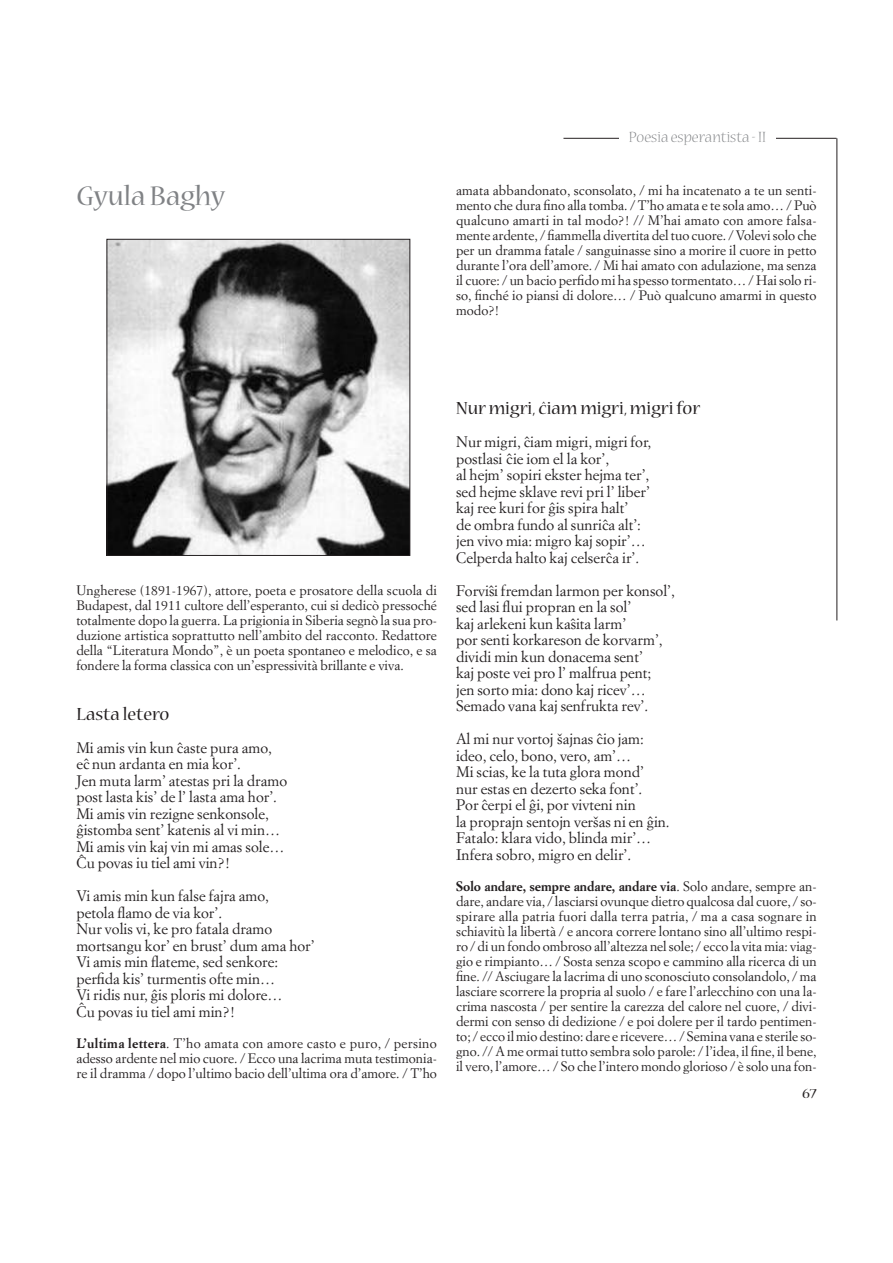
<style>
.page{position:relative;width:893px;height:1263px;background:#fff}
.page>*{position:absolute;margin:0;border:0;box-sizing:border-box;transform-origin:0 0}
.t1{font:30px "Nueva Std";color:#808285}
.t2{font:19.5px "Nueva Std";color:#231f20}
.t3{font:300 16.5px "Nueva Std";color:#808285}
.t4{font:15px/16.5px "Simoncini Garamond";color:#231f20}
.t5{font:15px "Nueva Std";color:#231f20;scale:1.1 1}
.t6{font:13.5px/15px "Simoncini Garamond";color:#231f20;text-align:justify}
.s1{font-weight:700}
.s2{font-family:"Simbol Simoncini Garamond"}
</style>
<div class="page">
<hr style="left:563px;top:138px;width:273px;height:1px;background:#231f20">
<hr style="left:836px;top:138px;width:1px;height:482px;background:#231f20">
<div style="left:619px;top:131px;width:156px;height:18px;background:#fff"></div>
<img style="left:108px;top:241px;width:300px;height:313px">
<div style="left:106px;top:239px;width:304px;height:317px;border:1px solid #231f20"></div>
<h1 class="t1" style="left:76px;top:184px;width:150px">Gyula Baghy</h1>
<p class="t3" style="left:629px;top:131px;width:139px">Poesia esperantista - II</p>
<p class="t6" style="left:456px;top:184px;width:362px">amata abbandonato, sconsolato, / mi ha incatenato a te un senti&shy;mento che dura fino alla tomba. / T’ho amata e te sola amo… / Può qualcuno amarti in tal modo?! // M’hai amato con amore falsa&shy;mente ardente, / fiammella divertita del tuo cuore. / Volevi solo che per un dramma fatale / sanguinasse sino a morire il cuore in petto durante l’ora dell’amore. / Mi hai amato con adulazione, ma senza il cuore: / un bacio perfido mi ha spesso tormentato… / Hai solo ri&shy;so, finché io piansi di dolore… / Può qualcuno amarmi in questo modo?!</p>
<p class="t6" style="left:76px;top:584px;width:362px">Ungherese (1891-1967), attore, poeta e prosatore della scuola di Budapest, dal 1911 cultore dell’esperanto, cui si dedicò pressoché totalmente dopo la guerra. La prigionia in Siberia segnò la sua pro&shy;duzione artistica soprattutto nell’ambito del racconto. Redattore della “Literatura Mondo”, è un poeta spontaneo e melodico, e sa fondere la forma classica con un’espressività brillante e viva.</p>
<h2 class="t2" style="left:76px;top:706px;width:95px">Lasta letero</h2>
<p class="t4" style="left:76px;top:741px;width:212px">Mi amis vin kun cˆaste pura amo, ecˆ nun ardanta en mia kor’.<br>Jen muta larm’ atestas pri la dramo post lasta kis’ de l’ lasta ama hor’.<br>Mi amis vin rezigne senkonsole, gˆistomba sent’ katenis al vi min…<br>Mi amis vin kaj vin mi amas sole…<br>Cˆ u povas iu tiel ami vin?!</p>
<p class="t4" style="left:76px;top:889px;width:240px">Vi amis min kun false fajra amo,<br>petola flamo de via kor’.<br>Nur volis vi, ke pro fatala dramo mortsangu kor’ en brust’ dum ama hor’<br>Vi amis min flateme, sed senkore: perfida kis’ turmentis ofte min…<br>Vi ridis nur, gˆis ploris mi dolore…<br>Cˆ u povas iu tiel ami min?!</p>
<p class="t6" style="left:76px;top:1037px;width:362px"><span class="s1">L’ultima lettera</span>. T’ho amata con amore casto e puro, / persino adesso ardente nel mio cuore. / Ecco una lacrima muta testimonia&shy;re il dramma / dopo l’ultimo bacio dell’ultima ora d’amore. / T’ho</p>
<h2 class="t2" style="left:456px;top:401px;width:246px">Nur migri, cˆiam migri, migri for</h2>
<p class="t4" style="left:456px;top:435px;width:197px">Nur migri, cˆiam migri, migri for, postlasi cˆie iom el la kor’,<br>al hejm’ sopiri ekster hejma ter’, sed hejme sklave revi pri l’ liber’ kaj ree kuri for gˆis spira halt’<br>de ombra fundo al sunricˆa alt’: jen vivo mia: migro kaj sopir’…<br>Celperda halto kaj celsercˆa ir’.</p>
<p class="t4" style="left:456px;top:584px;width:220px">Forvisˆi fremdan larmon per konsol’, sed lasi flui propran en la sol’<br>kaj arlekeni kun kasˆita larm’<br>por senti korkareson de korvarm’, dividi min kun donacema sent’<br>kaj poste vei pro l’ malfrua pent;<br>jen sorto mia: dono kaj ricev’…<br>Semado vana kaj senfrukta rev’.</p>
<p class="t4" style="left:456px;top:732px;width:215px">Al mi nur vortoj <span class="s2">&amp;</span>ajnas cˆio jam: ideo, celo, bono, vero, am’…<br>Mi scias, ke la tuta glora mond’<br>nur estas en dezerto seka font’.<br>Por cˆerpi el gˆi, por vivteni nin<br>la proprajn sentojn ver<span class="s2">&amp;</span>as ni en gˆin.<br>Fatalo: klara vido, blinda mir’…<br>Infera sobro, migro en delir’.</p>
<p class="t6" style="left:456px;top:880px;width:362px"><span class="s1">Solo andare, sempre andare, andare via</span>. Solo andare, sempre an&shy;dare, andare via, / lasciarsi ovunque dietro qualcosa dal cuore, / so&shy;spirare alla patria fuori dalla terra patria, / ma a casa sognare in schiavitù la libertà / e ancora correre lontano sino all’ultimo respi&shy;ro / di un fondo ombroso all’altezza nel sole; / ecco la vita mia: viag&shy;gio e rimpianto… / Sosta senza scopo e cammino alla ricerca di un fine. // Asciugare la lacrima di uno sconosciuto consolandolo, / ma lasciare scorrere la propria al suolo / e fare l’arlecchino con una la&shy;crima nascosta / per sentire la carezza del calore nel cuore, / divi&shy;dermi con senso di dedizione / e poi dolere per il tardo pentimen&shy;to; / ecco il mio destino: dare e ricevere… / Semina vana e sterile so&shy;gno. // A me ormai tutto sembra solo parole: / l’idea, il fine, il bene, il vero, l’amore… / So che l’intero mondo glorioso / è solo una fon-</p>
<p class="t5" style="left:802px;top:1087px;width:15px">67</p>
</div>
